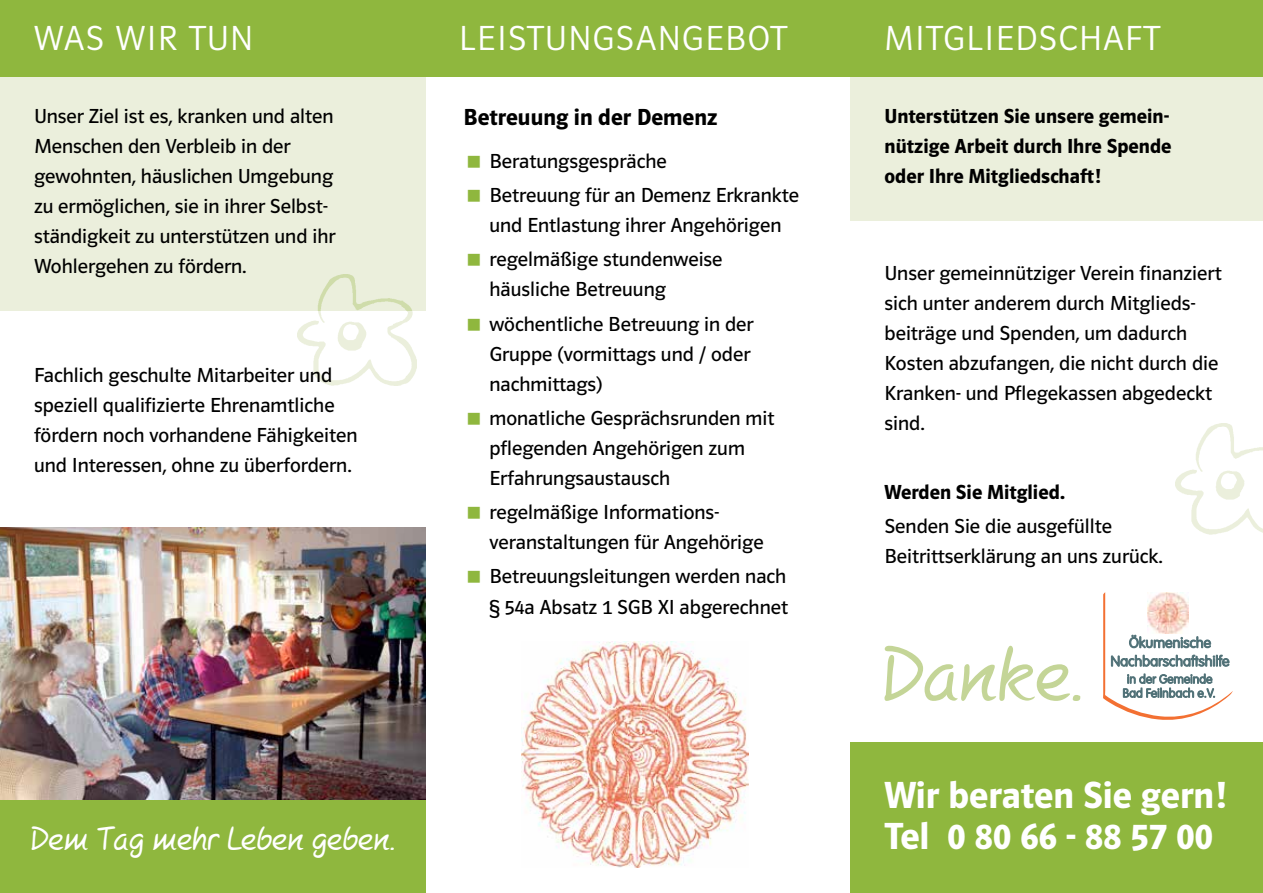
<style>
.page{position:relative;width:1263px;height:893px;background:#fff}
.page>*{position:absolute;margin:0;border:0;box-sizing:border-box;transform-origin:0 0}
.t1{font:73.5px "Mcgannahan";color:#c4d597}
.t2{font:600 39px/41.7px "Polo 22";color:#fff}
.t3{font:36px "Polo 22 Leicht";letter-spacing:.04em;color:#fff}
.t4{font:31.5px "Mcgannahan";color:#fff}
.t5{font:600 24px "Polo 22";color:#000}
.t6{font:21px/30px "Polo 22 Buch";color:#000}
.t7{font:600 21px/30px "Polo 22";color:#000;text-align:justify}
</style>
<div class="page">
<div style="left:0;top:64px;width:425px;height:246px;background:#ebefdc"></div>
<div style="left:850px;top:64px;width:413px;height:157px;background:#ebefdc"></div>
<div style="left:0;top:799px;width:425px;height:94px;background:#8fb73e"></div>
<div style="left:850px;top:742px;width:413px;height:151px;background:#8fb73e"></div>
<img style="left:0;top:527px;width:425px;height:272px">
<div style="left:0;top:0;width:425px;height:77px;background:#8fb73e"></div>
<div style="left:425px;top:0;width:425px;height:77px;background:#8fb73e"></div>
<div style="left:850px;top:0;width:413px;height:77px;background:#8fb73e"></div>
<svg style="left:1103px;top:592px;width:130px;height:128px"></svg>
<img style="left:1147px;top:592px;width:41px;height:41px">
<img style="left:1176px;top:423px;width:87px;height:112px">
<img style="left:298px;top:310px;width:118px;height:76px">
<img style="left:317px;top:275px;width:95px;height:35px">
<img style="left:522px;top:641px;width:226px;height:226px">
<h3 class="t3" style="left:34px;top:19px;width:220px">WAS WIR TUN</h3>
<h3 class="t3" style="left:459px;top:19px;width:329px">LEISTUNGSANGEBOT</h3>
<h3 class="t3" style="left:884px;top:19px;width:277px">MITGLIEDSCHAFT</h3>
<p class="t6" style="left:34px;top:101px;width:303px">Unser Ziel ist es, kranken und alten<br>Menschen den Verbleib in der gewohnten, häuslichen Umgebung zu ermöglichen, sie in ihrer Selbst&shy;ständigkeit zu unterstützen und ihr<br>Wohlergehen zu fördern.</p>
<p class="t6" style="left:34px;top:360px;width:325px">Fachlich geschulte Mitarbeiter und speziell qualifizierte Ehrenamtliche fördern noch vorhandene Fähigkeiten und Interessen, ohne zu überfordern.</p>
<p class="t5" style="left:463px;top:104px;width:255px">Betreuung in der Demenz</p>
<p class="t6" style="left:489px;top:144px;width:311px;line-height:34.2px">Beratungsgespräche<br>Betreuung für an Demenz Erkrankte</p>
<p class="t6" style="left:489px;top:208px;width:294px;line-height:34.2px">und Entlastung ihrer Angehörigen regelmäßige stundenweise</p>
<p class="t6" style="left:489px;top:272px;width:266px;line-height:34.2px">häusliche Betreuung wöchentliche Betreuung in der</p>
<p class="t6" style="left:489px;top:339px;width:263px">Gruppe (vormittags und / oder nachmittags)</p>
<p class="t6" style="left:489px;top:403px;width:287px">monatliche Gesprächsrunden mit pflegenden Angehörigen zum<br>Erfahrungsaustausch</p>
<p class="t6" style="left:489px;top:497px;width:276px">regelmäßige Informations&shy;veranstaltungen für Angehörige</p>
<p class="t6" style="left:489px;top:562px;width:300px">Betreuungsleitungen werden nach § 54a Absatz 1 SGB XI abgerechnet</p>
<h3 class="t4" style="left:32px;top:819px;width:365px">Dem Tag mehr Leben geben.</h3>
<p class="t7" style="left:884px;top:101px;width:288px">Unterstützen Sie unsere gemein&shy;nützige Arbeit durch Ihre Spende oder Ihre Mitgliedschaft!</p>
<p class="t6" style="left:884px;top:258px;width:339px">Unser gemeinnütziger Verein finanziert sich unter anderem durch Mitglieds&shy;beiträge und Spenden, um dadurch<br>Kosten abzufangen, die nicht durch die<br>Kranken- und Pflegekassen abgedeckt sind.</p>
<p class="t7" style="left:884px;top:477px;width:182px">Werden Sie Mitglied.</p>
<p class="t6" style="left:884px;top:511px;width:280px">Senden Sie die ausgefüllte<br>Beitrittserklärung an uns zurück.</p>
<h1 class="t1" style="left:884px;top:627px;width:202px">Danke.</h1>
<h2 class="t2" style="left:884px;top:774px;width:344px">Wir beraten Sie gern!<br>Tel 0 80 66 - 88 57 00</h2>
</div>
